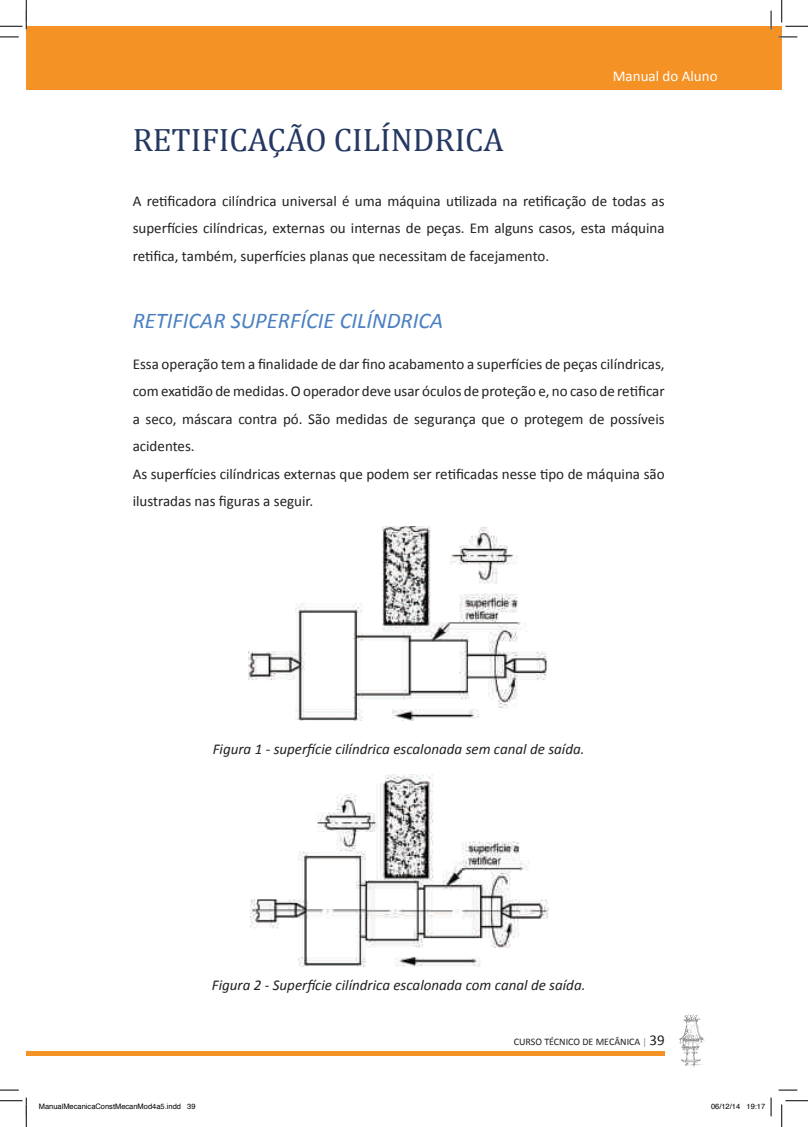
<style>
.page{position:relative;width:808px;height:1127px;background:#fff}
.page>*{position:absolute;margin:0;border:0;box-sizing:border-box;transform-origin:0 0}
.Tx_Título{font:32.5px "Cambria";color:#243862}
.Tx_Subtítulo{font:italic 22.5px "Calibri";color:#4a80c2}
.Tx_Normal{font:15px/27.5px "Calibri";color:#231f20;text-align:justify}
.Tx_Normal-2{font:italic 15px "Calibri";color:#231f20}
.t1{font:15px "Calibri";color:#fff}
.t2{font:10px "Calibri";color:#231f20}
.t3{font:7.5px "Helvetica";color:#000}
.s1{color:#8f9194}
.s2{font-size:15px}
</style>
<div class="page">
<div style="left:26px;top:1050px;width:638px;height:5px;background:#f49225"></div>
<div style="left:26px;top:26px;width:755px;height:64px;background:#f49225"></div>
<svg style="left:679px;top:1014px;width:25px;height:52px"></svg>
<img style="left:248px;top:526px;width:299px;height:194px">
<img style="left:250px;top:774px;width:299px;height:192px">
<svg style="left:0;top:36px;width:19px;height:2px"></svg>
<svg style="left:778px;top:36px;width:19px;height:2px"></svg>
<svg style="left:0;top:1089px;width:19px;height:1px"></svg>
<svg style="left:778px;top:1089px;width:19px;height:1px"></svg>
<svg style="left:770px;top:11px;width:1px;height:18px"></svg>
<svg style="left:0;top:0;width:27px;height:29px"></svg>
<svg style="left:0;top:1097px;width:27px;height:29px"></svg>
<svg style="left:781px;top:0;width:26px;height:27px"></svg>
<svg style="left:781px;top:1100px;width:26px;height:26px"></svg>
<svg style="left:770px;top:1097px;width:1px;height:18px"></svg>
<p class="t1" style="left:612px;top:66px;width:106px">Manual do Aluno</p>
<p class="Tx_Título" style="left:133px;top:121px;width:372px">RETIFICAÇÃO CILÍNDRICA</p>
<p class="Tx_Normal" style="left:133px;top:187px;width:533px">A retificadora cilíndrica universal é uma máquina utilizada na retificação de todas as superfícies cilíndricas, externas ou internas de peças. Em alguns casos, esta máquina retifica, também, superfícies planas que necessitam de facejamento.</p>
<p class="Tx_Subtítulo" style="left:133px;top:305px;width:312px">RETIFICAR SUPERFÍCIE CILÍNDRICA</p>
<p class="Tx_Normal" style="left:133px;top:350px;width:533px">Essa operação tem a finalidade de dar fino acabamento a superfícies de peças cilíndricas, com exatidão de medidas. O operador deve usar óculos de proteção e, no caso de retificar a seco, máscara contra pó. São medidas de segurança que o protegem de possíveis acidentes.</p>
<p class="Tx_Normal" style="left:133px;top:460px;width:533px">As superfícies cilíndricas externas que podem ser retificadas nesse tipo de máquina são ilustradas nas figuras a seguir.</p>
<p class="Tx_Normal-2" style="left:212px;top:738px;width:373px">Figura 1 - superfície cilíndrica escalonada sem canal de saída.</p>
<p class="Tx_Normal-2" style="left:212px;top:974px;width:375px">Figura 2 - Superfície cilíndrica escalonada com canal de saída.</p>
<p class="t2" style="left:513px;top:1035px;width:152px">CURSO TÉCNICO DE MECÂNICA <span class="s1">|</span> <span class="s2">39</span></p>
<p class="t3" style="left:39px;top:1100px;width:158px">ManualMecanicaConstMecanMod4a5.indd 39</p>
<p class="t3" style="left:710px;top:1100px;width:56px">06/12/14 19:17</p>
</div>
